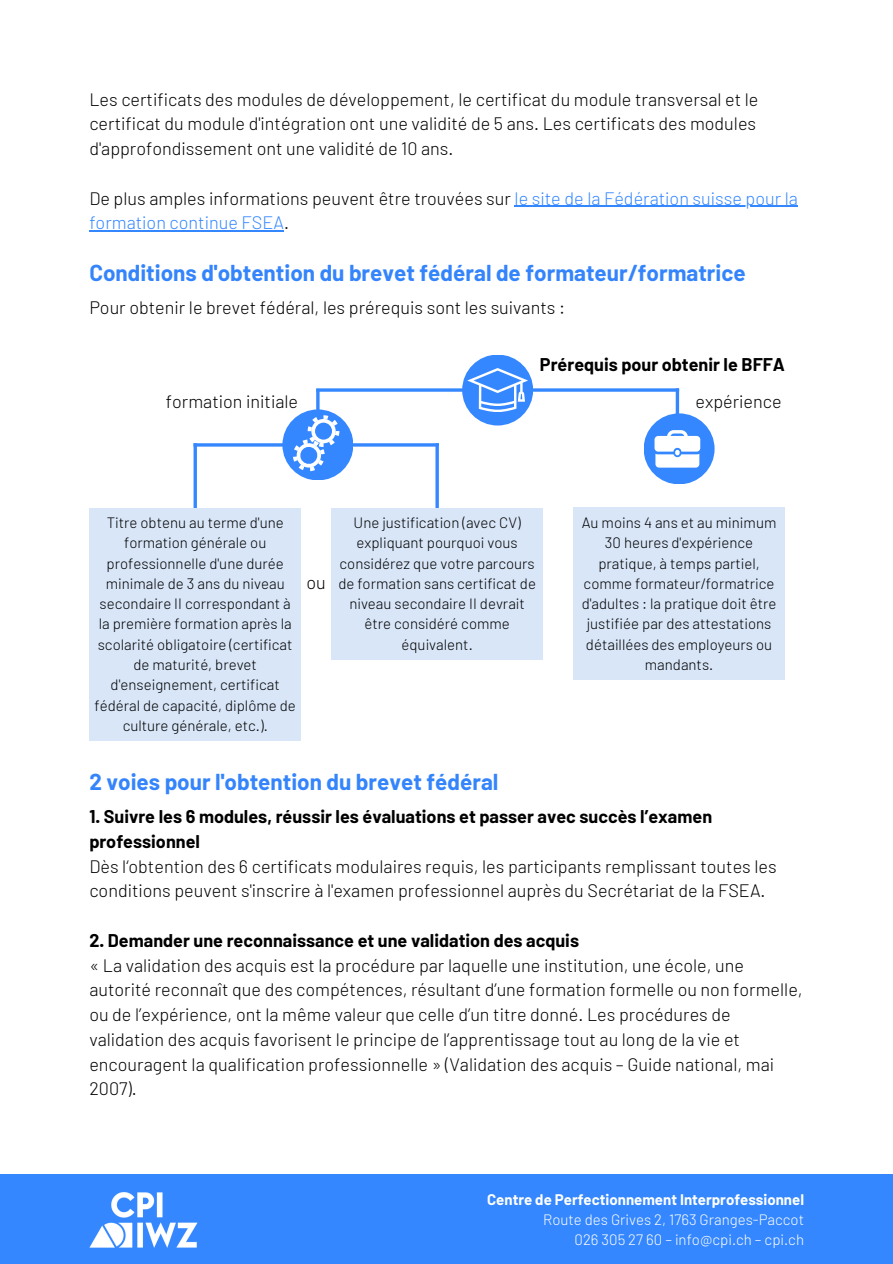
<style>
.page{position:relative;width:893px;height:1264px;background:#fff}
.page>*{position:absolute;margin:0;border:0;box-sizing:border-box;transform-origin:0 0}
.t1{font:700 22.5px "Barlow";color:#3484fc}
.t2{font:300 18px/24.8px "Barlow";color:#000}
.t3{font:700 18px "Barlow";color:#000}
.t4{font:300 18px "Barlow";color:#3487ff}
.t5{font:300 15px/20.2px "Barlow";color:#000;text-align:center}
.t6{font:300 15px "Barlow";color:#fff}
.t7{font:700 15px "Barlow";color:#fff}
.s1{color:#3487ff}
.s2{color:#000}
.s3{font-weight:700}
</style>
<div class="page">
<div style="left:0;top:1174px;width:892px;height:89px;background:#3487ff"></div>
<img style="left:90px;top:1192px;width:108px;height:55px">
<div style="left:643px;top:413px;width:71px;height:71px;background:#3487ff;border-radius:50%"></div>
<svg style="left:675px;top:392px;width:4px;height:22px"></svg>
<svg style="left:654px;top:430px;width:46px;height:37px"></svg>
<hr style="left:514px;top:206px;width:284px;height:1px;background:#3487ff">
<hr style="left:89px;top:230px;width:195px;height:1px;background:#3487ff">
<svg style="left:435px;top:446px;width:4px;height:62px"></svg>
<div style="left:331px;top:508px;width:212px;height:151px;background:#d8e6f8"></div>
<div style="left:573px;top:508px;width:212px;height:172px;background:#d8e6f8"></div>
<svg style="left:193px;top:446px;width:4px;height:62px"></svg>
<div style="left:89px;top:508px;width:212px;height:232px;background:#d8e6f8"></div>
<div style="left:282px;top:409px;width:71px;height:71px;background:#3487ff;border-radius:50%"></div>
<hr style="left:193px;top:443px;width:246px;height:3px;background:#3487ff">
<svg style="left:316px;top:388px;width:363px;height:4px"></svg>
<div style="left:462px;top:354px;width:71px;height:71px;background:#3487ff;border-radius:50%"></div>
<svg style="left:467px;top:368px;width:61px;height:44px"></svg>
<hr style="left:316px;top:389px;width:3px;height:24px;background:#3487ff">
<svg style="left:293px;top:415px;width:46px;height:56px"></svg>
<h3 class="t2" style="left:89px;top:86px;width:670px">Les certificats des modules de développement, le certificat du module transversal et le certificat du module d'intégration ont une validité de 5 ans. Les certificats des modules d'approfondissement ont une validité de 10 ans.</h3>
<p class="t2" style="left:89px;top:185px;width:710px">De plus amples informations peuvent être trouvées sur <span class="s1">le site de la Fédération suisse pour la</span></p>
<h2 class="t4" style="left:89px;top:211px;width:201px">formation continue FSEA<span class="s2">.</span></h2>
<h3 class="t1" style="left:89px;top:258px;width:658px">Conditions d'obtention du brevet fédéral de formateur/formatrice</h3>
<h3 class="t2" style="left:89px;top:294px;width:477px">Pour obtenir le brevet fédéral, les prérequis sont les suivants :</h3>
<p class="t2" style="left:166px;top:389px;width:134px">formation initiale</p>
<p class="t3" style="left:540px;top:353px;width:246px">Prérequis pour obtenir le BFFA</p>
<p class="t2" style="left:695px;top:389px;width:88px">expérience</p>
<p class="t5" style="left:95px;top:512px;width:203px">Titre obtenu au terme d'une formation générale ou professionnelle d'une durée minimale de 3 ans du niveau secondaire II correspondant à la première formation après la scolarité obligatoire (certificat de maturité, brevet d'enseignement, certificat fédéral de capacité, diplôme de culture générale, etc.).</p>
<h3 class="t2" style="left:306px;top:570px;width:21px">ou</h3>
<p class="t5" style="left:338px;top:512px;width:199px">Une justification (avec CV) expliquant pourquoi vous considérez que votre parcours de formation sans certificat de niveau secondaire II devrait être considéré comme équivalent.</p>
<p class="t5" style="left:581px;top:512px;width:196px">Au moins 4 ans et au minimum<br>30 heures d'expérience pratique, à temps partiel, comme formateur/formatrice d'adultes : la pratique doit être justifiée par des attestations détaillées des employeurs ou mandants.</p>
<h1 class="t1" style="left:89px;top:767px;width:410px">2 voies pour l'obtention du brevet fédéral</h1>
<h3 class="t2" style="left:89px;top:803px;width:688px"><span class="s3">1. Suivre les 6 modules, réussir les évaluations et passer avec succès l’examen professionnel<br></span>Dès l‘obtention des 6 certificats modulaires requis, les participants remplissant toutes les conditions peuvent s'inscrire à l'examen professionnel auprès du Secrétariat de la FSEA.</h3>
<h3 class="t3" style="left:89px;top:928px;width:491px">2. Demander une reconnaissance et une validation des acquis</h3>
<h3 class="t2" style="left:89px;top:952px;width:714px">« La validation des acquis est la procédure par laquelle une institution, une école, une autorité reconnaît que des compétences, résultant d’une formation formelle ou non formelle, ou de l’expérience, ont la même valeur que celle d’un titre donné. Les procédures de validation des acquis favorisent le principe de l’apprentissage tout au long de la vie et encouragent la qualification professionnelle » (Validation des acquis – Guide national, mai 2007).</h3>
<h3 class="t7" style="left:487px;top:1189px;width:318px">Centre de Perfectionnement Interprofessionnel</h3>
<h3 class="t6" style="left:543px;top:1209px;width:262px">Route des Grives 2, 1763 Granges-Paccot</h3>
<h1 class="t6" style="left:574px;top:1230px;width:231px">026 305 27 60 – info@cpi.ch – cpi.ch</h1>
</div>
